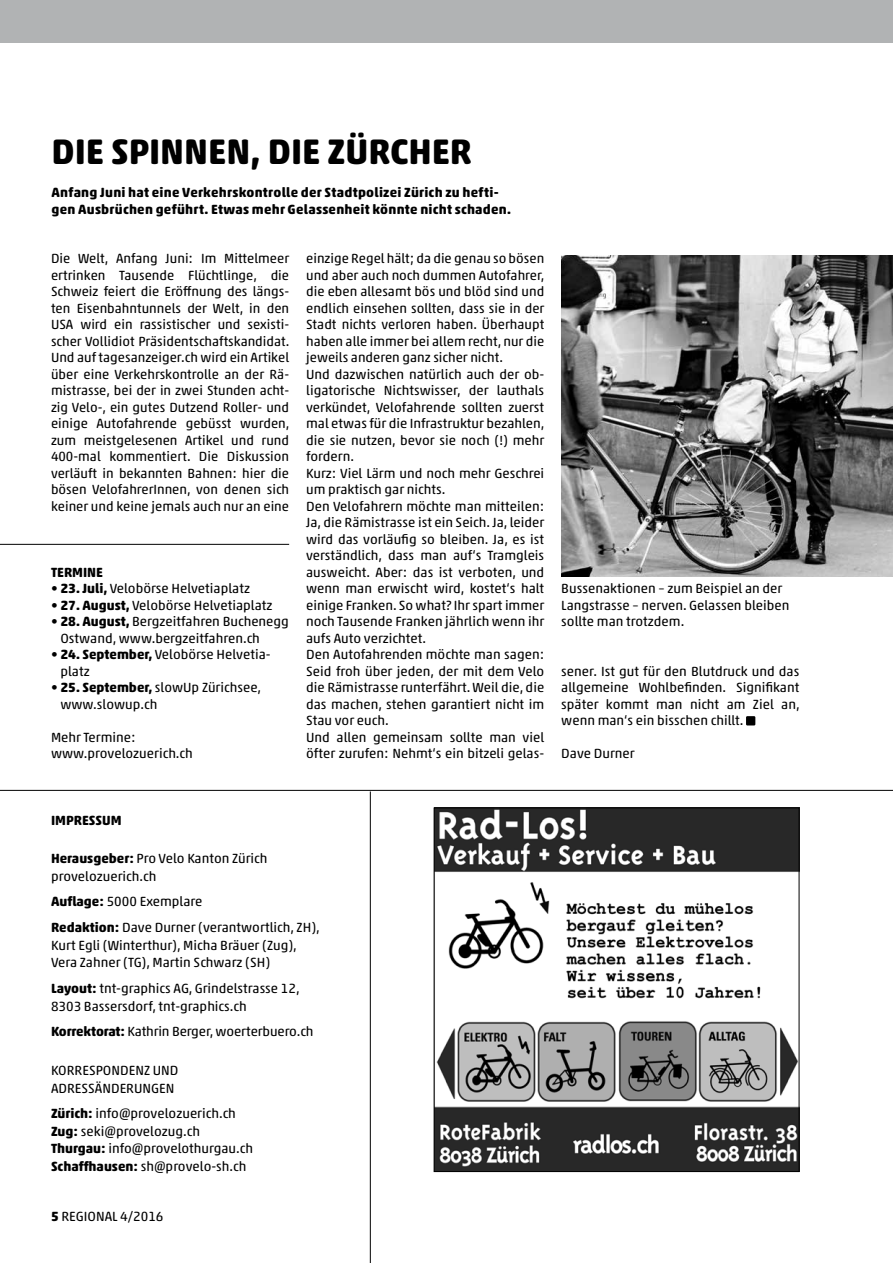
<style>
.page{position:relative;width:893px;height:1263px;background:#fff}
.page>*{position:absolute;margin:0;border:0;box-sizing:border-box;transform-origin:0 0}
.t1{font:700 36px "Akko Rounded Pro";color:#000}
.t2{font:13.5px/16.5px "Akko Rounded Pro";color:#000}
.t3{font:700 13.5px/16.5px "Akko Rounded Pro";letter-spacing:.015em;color:#000}
.s1{font-weight:700}
</style>
<div class="page">
<div style="left:0;top:0;width:893px;height:43px;background:#b1b3b4"></div>
<hr style="left:370px;top:791px;width:1px;height:472px;background:#000">
<hr style="left:0;top:790px;width:893px;height:1px;background:#000">
<hr style="left:0;top:544px;width:289px;height:1px;background:#000">
<div style="left:746px;top:716px;width:9px;height:9px;background:#000"></div>
<img style="left:561px;top:255px;width:332px;height:322px">
<img style="left:436px;top:809px;width:361px;height:361px">
<div style="left:434px;top:807px;width:365px;height:365px;border:1px solid #000"></div>
<h1 class="t1" style="left:51px;top:130px;width:422px">DIE SPINNEN, DIE ZÜRCHER</h1>
<p class="t3" style="left:51px;top:184px;width:461px">Anfang Juni hat eine Verkehrskontrolle der Stadtpolizei Zürich zu hefti&shy;gen Ausbrüchen geführt. Etwas mehr Gelassenheit könnte nicht schaden.</p>
<p class="t2" style="left:51px;top:250px;width:240px;text-align:justify">Die Welt, Anfang Juni: Im Mittelmeer ertrinken Tausende Flüchtlinge, die Schweiz feiert die Eröffnung des längs&shy;ten Eisenbahntunnels der Welt, in den USA wird ein rassistischer und sexisti&shy;scher Vollidiot Präsidentschaftskandidat.<br>Und auf tagesanzeiger.ch wird ein Artikel über eine Verkehrskontrolle an der Rä&shy;mistrasse, bei der in zwei Stunden acht&shy;zig Velo-, ein gutes Dutzend Roller- und einige Autofahrende gebüsst wurden, zum meistgelesenen Artikel und rund 400-mal kommentiert. Die Diskussion verläuft in bekannten Bahnen: hier die bösen VelofahrerInnen, von denen sich keiner und keine jemals auch nur an eine</p>
<p class="t2" style="left:306px;top:250px;width:240px">einzige Regel hält; da die genau so bösen und aber auch noch dummen Autofahrer, die eben allesamt bös und blöd sind und endlich einsehen sollten, dass sie in der Stadt nichts verloren haben. Überhaupt haben alle immer bei allem recht, nur die jeweils anderen ganz sicher nicht.<br>Und dazwischen natürlich auch der ob&shy;ligatorische Nichtswisser, der lauthals verkündet, Velofahrende sollten zuerst mal etwas für die Infrastruktur bezahlen, die sie nutzen, bevor sie noch (!) mehr fordern.<br>Kurz: Viel Lärm und noch mehr Geschrei um praktisch gar nichts.<br>Den Velofahrern möchte man mitteilen:<br>Ja, die Rämistrasse ist ein Seich. Ja, leider wird das vorläufig so bleiben. Ja, es ist verständlich, dass man auf‘s Tramgleis ausweicht. Aber: das ist verboten, und wenn man erwischt wird, kostet‘s halt einige Franken. So what? Ihr spart immer noch Tausende Franken jährlich wenn ihr aufs Auto verzichtet.<br>Den Autofahrenden möchte man sagen:<br>Seid froh über jeden, der mit dem Velo die Rämistrasse runterfährt. Weil die, die das machen, stehen garantiert nicht im Stau vor euch.<br>Und allen gemeinsam sollte man viel öfter zurufen: Nehmt‘s ein bitzeli gelas-</p>
<p class="t3" style="left:51px;top:564px;width:54px">TERMINE</p>
<p class="t2" style="left:51px;top:580px;width:201px">• <span class="s1">23. Juli,</span> Velobörse Helvetiaplatz</p>
<p class="t2" style="left:51px;top:597px;width:223px">• <span class="s1">27. August,</span> Velobörse Helvetiaplatz</p>
<p class="t2" style="left:60px;top:613px;width:230px;text-indent:-9px">• <span class="s1">28. August,</span> Bergzeitfahren Buchenegg<br>Ostwand, www.bergzeitfahren.ch</p>
<p class="t2" style="left:60px;top:646px;width:212px;text-indent:-9px">• <span class="s1">24. September,</span> Velobörse Helvetia&shy;platz</p>
<p class="t2" style="left:60px;top:679px;width:202px;text-indent:-9px">• <span class="s1">25. September,</span> slowUp Zürichsee, www.slowup.ch</p>
<p class="t2" style="left:51px;top:729px;width:143px">Mehr Termine: www.provelozuerich.ch</p>
<p class="t2" style="left:561px;top:580px;width:230px">Bussenaktionen – zum Beispiel an der<br>Langstrasse – nerven. Gelassen bleiben sollte man trotzdem.</p>
<p class="t2" style="left:561px;top:663px;width:240px;text-align:justify">sener. Ist gut für den Blutdruck und das allgemeine Wohlbefinden. Signifikant später kommt man nicht am Ziel an, wenn man‘s ein bisschen chillt.</p>
<p class="t2" style="left:561px;top:745px;width:75px">Dave Durner</p>
<p class="t3" style="left:51px;top:811px;width:72px">IMPRESSUM</p>
<p class="t2" style="left:51px;top:850px;width:218px;line-height:17.4px"><span class="s1">Herausgeber:</span> Pro Velo Kanton Zürich provelozuerich.ch</p>
<p class="t2" style="left:51px;top:889px;width:270px;line-height:26px"><span class="s1">Auflage:</span> 5000 Exemplare<br><span class="s1">Redaktion:</span> Dave Durner (verantwortlich, ZH),</p>
<p class="t2" style="left:51px;top:936px;width:247px;line-height:17.4px">Kurt Egli (Winterthur), Micha Bräuer (Zug),<br>Vera Zahner (TG), Martin Schwarz (SH)</p>
<p class="t2" style="left:51px;top:980px;width:250px;line-height:17.4px"><span class="s1">Layout:</span> tnt-graphics AG, Grindelstrasse 12,<br>8303 Bassersdorf, tnt-graphics.ch</p>
<p class="t2" style="left:51px;top:1023px;width:264px"><span class="s1">Korrektorat:</span> Kathrin Berger, woerterbuero.ch</p>
<p class="t2" style="left:51px;top:1061px;width:129px;line-height:17.4px">KORRESPONDENZ UND<br>ADRESSÄNDERUNGEN</p>
<p class="t2" style="left:51px;top:1105px;width:204px;line-height:17.4px"><span class="s1">Zürich:</span> info@provelozuerich.ch<br><span class="s1">Zug:</span> seki@provelozug.ch<br><span class="s1">Thurgau:</span> info@provelothurgau.ch<br><span class="s1">Schaffhausen:</span> sh@provelo-sh.ch</p>
<p class="t2" style="left:51px;top:1207px;width:114px"><span class="s1">5</span> REGIONAL 4/2016</p>
</div>
